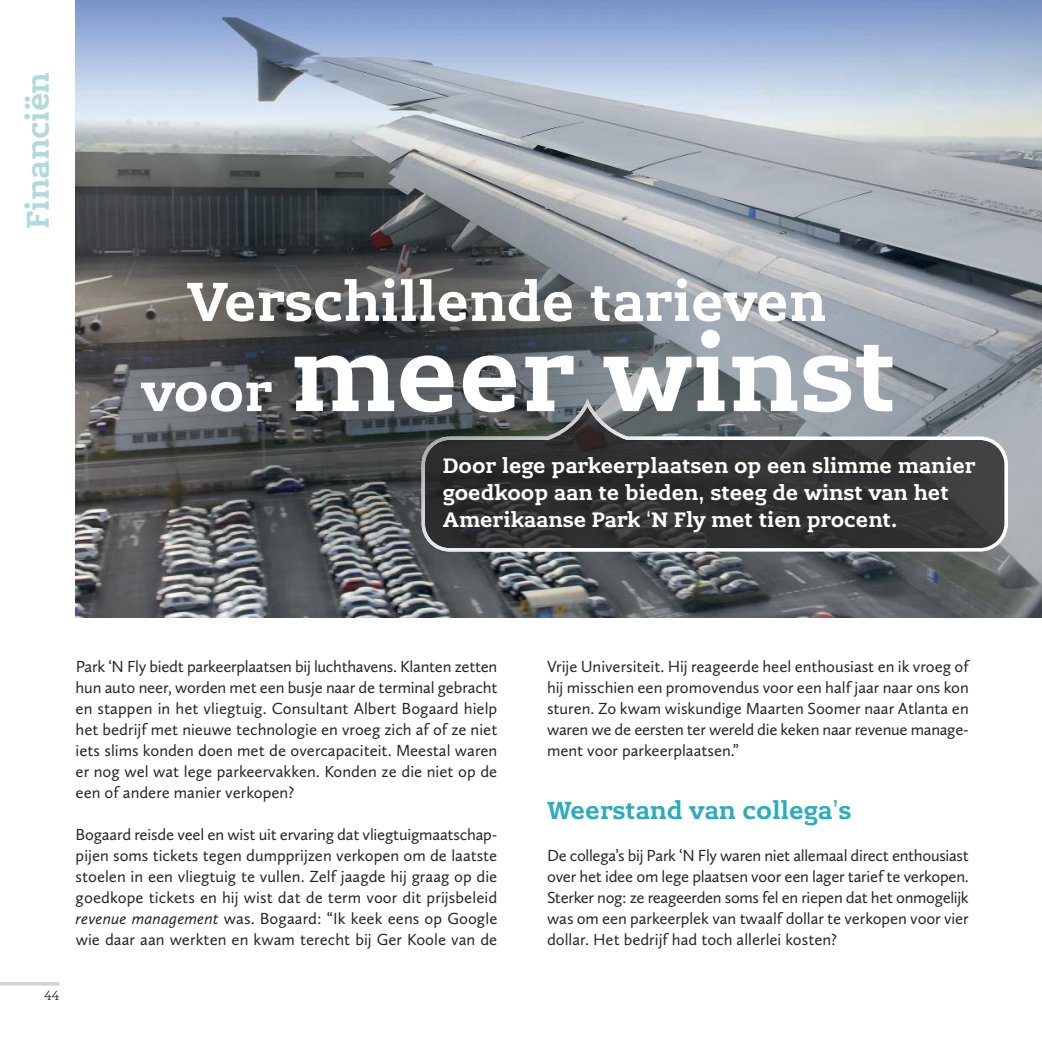
<style>
.page{position:relative;width:1042px;height:1042px;background:#fff}
.page>*{position:absolute;margin:0;border:0;box-sizing:border-box;transform-origin:0 0}
.t1{font:700 103.95px "Lev Serif";color:#fff}
.t2{font:700 54.43px "Lev Serif";color:#fff}
.t3{font:700 31.15px "Lev Serif";color:#b1dadc}
.t4{font:700 24.5px "Lev Serif";color:#2aadbc}
.t5{font:700 20.82px/26.8px "Lev Serif";color:#fff}
.t6{font:16.62px/21px "Calluna Sans";color:#272627;text-align:justify}
.t7{font:300 13.12px "Lev Serif";color:#272627}
.s1{font-size:54.43px}
.s2{font-style:italic}
</style>
<div class="page">
<img style="left:75px;top:0;width:967px;height:617px">
<svg style="left:706px;top:399px;width:302px;height:152px;background:#525457"></svg>
<img style="left:75px;top:114px;width:631px;height:477px">
<img style="left:421px;top:399px;width:285px;height:152px">
<hr style="left:0;top:982px;width:60px;height:3px;background:#d3d3d4">
<h3 class="t3" style="left:27px;top:229px;width:158px;rotate:-90deg">Financiën</h3>
<h2 class="t2" style="left:187px;top:283px;width:641px">Verschillende tarieven</h2>
<h1 class="t1" style="left:141px;top:338px;width:756px"><span class="s1">voor</span> meer winst</h1>
<p class="t5" style="left:443px;top:455px;width:534px">Door lege parkeerplaatsen op een slimme manier goedkoop aan te bieden, steeg de winst van het<br>Amerikaanse Park ‘N Fly met tien procent.</p>
<p class="t7" style="left:44px;top:990px;width:17px">44</p>
<p class="t6" style="left:76px;top:658px;width:423px">Park ‘N Fly biedt parkeerplaatsen bij luchthavens. Klanten zetten hun auto neer, worden met een busje naar de terminal gebracht en stappen in het vliegtuig. Consultant Albert Bogaard hielp het bedrijf met nieuwe technologie en vroeg zich af of ze niet iets slims konden doen met de overcapaciteit. Meestal waren er nog wel wat lege parkeervakken. Konden ze die niet op de een of andere manier verkopen?</p>
<p class="t6" style="left:76px;top:826px;width:423px">Bogaard reisde veel en wist uit ervaring dat vliegtuigmaatschap&shy;pijen soms tickets tegen dumpprijzen verkopen om de laatste stoelen in een vliegtuig te vullen. Zelf jaagde hij graag op die goedkope tickets en hij wist dat de term voor dit prijsbeleid <span class="s2">revenue management</span> was. Bogaard: “Ik keek eens op Google wie daar aan werkten en kwam terecht bij Ger Koole van de</p>
<p class="t6" style="left:547px;top:658px;width:423px">Vrije Universiteit. Hij reageerde heel enthousiast en ik vroeg of hij misschien een promovendus voor een half jaar naar ons kon sturen. Zo kwam wiskundige Maarten Soomer naar Atlanta en waren we de eersten ter wereld die keken naar revenue manage&shy;ment voor parkeerplaatsen.”</p>
<h3 class="t4" style="left:547px;top:802px;width:306px">Weerstand van collega’s</h3>
<p class="t6" style="left:547px;top:847px;width:423px">De collega’s bij Park ‘N Fly waren niet allemaal direct enthousiast over het idee om lege plaatsen voor een lager tarief te verkopen.<br>Sterker nog: ze reageerden soms fel en riepen dat het onmogelijk was om een parkeerplek van twaalf dollar te verkopen voor vier dollar. Het bedrijf had toch allerlei kosten?</p>
</div>
